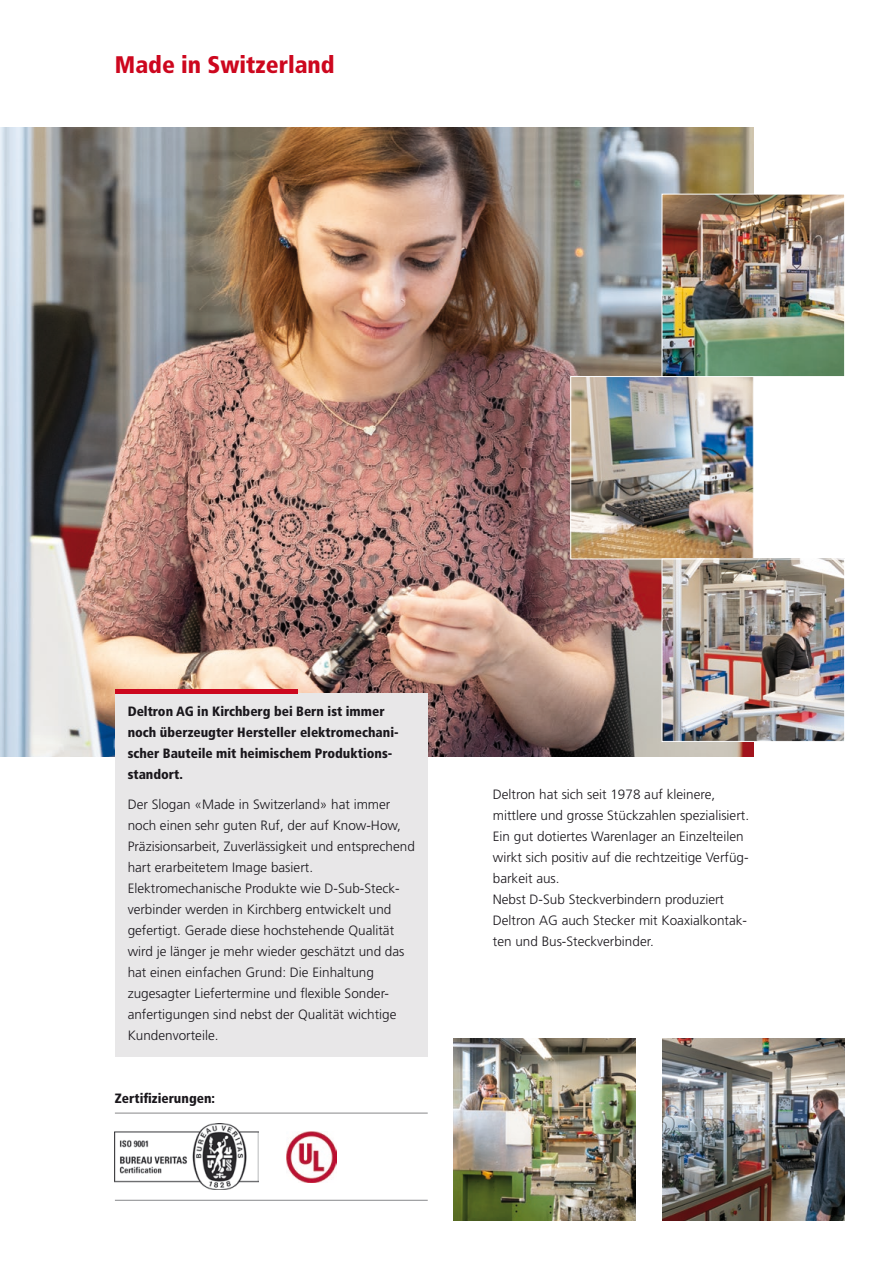
<style>
.page{position:relative;width:881px;height:1263px;background:#fff}
.page>*{position:absolute;margin:0;border:0;box-sizing:border-box;transform-origin:0 0}
.t1{font:900 condensed 24px "Frutiger LT Std";color:#cd071e}
.t2{font:300 13.5px/21px "Frutiger LT Std";color:#1a171c}
.t3{font:900 condensed 13.5px/21px "Frutiger LT Std";color:#1a171c}
</style>
<div class="page">
<img style="left:0;top:128px;width:753px;height:629px">
<div style="left:115px;top:693px;width:312px;height:364px;background:#e8e7e8"></div>
<hr style="left:115px;top:689px;width:182px;height:4px;background:#cd071e">
<img style="left:572px;top:378px;width:179px;height:179px">
<div style="left:570px;top:376px;width:183px;height:183px;border:1px solid #fff"></div>
<img style="left:663px;top:561px;width:179px;height:179px">
<div style="left:661px;top:559px;width:183px;height:183px;border:1px solid #fff"></div>
<img style="left:663px;top:196px;width:179px;height:179px">
<div style="left:661px;top:194px;width:183px;height:183px;border:1px solid #fff"></div>
<img style="left:662px;top:1038px;width:182px;height:182px">
<img style="left:453px;top:1038px;width:182px;height:182px">
<img style="left:115px;top:1124px;width:143px;height:65px">
<img style="left:286px;top:1131px;width:51px;height:51px">
<hr style="left:115px;top:1113px;width:312px;height:1px;background:#87888a">
<hr style="left:115px;top:1200px;width:312px;height:1px;background:#87888a">
<h1 class="t1" style="left:115px;top:50px;width:221px">Made in Switzerland</h1>
<p class="t3" style="left:128px;top:701px;width:272px">Deltron AG in Kirchberg bei Bern ist immer noch überzeugter Hersteller elektromechani&shy;scher Bauteile mit heimischem Produktions&shy;standort.</p>
<p class="t2" style="left:128px;top:794px;width:288px">Der Slogan «Made in Switzerland» hat immer noch einen sehr guten Ruf, der auf Know-How, Präzisionsarbeit, Zuverlässigkeit und entsprechend hart erarbeitetem Image basiert.<br>Elektromechanische Produkte wie D-Sub-Steck&shy;verbinder werden in Kirchberg entwickelt und gefertigt. Gerade diese hochstehende Qualität wird je länger je mehr wieder geschätzt und das hat einen einfachen Grund: Die Einhaltung zugesagter Liefertermine und flexible Sonder&shy;anfertigungen sind nebst der Qualität wichtige Kundenvorteile.</p>
<p class="t2" style="left:492px;top:784px;width:258px">Deltron hat sich seit 1978 auf kleinere, mittlere und grosse Stückzahlen spezialisiert.<br>Ein gut dotiertes Warenlager an Einzelteilen wirkt sich positiv auf die rechtzeitige Verfüg&shy;barkeit aus.<br>Nebst D-Sub Steckverbindern produziert Deltron AG auch Stecker mit Koaxialkontak&shy;ten und Bus-Steckverbinder.</p>
<p class="t3" style="left:115px;top:1088px;width:102px">Zertifizierungen:</p>
</div>
